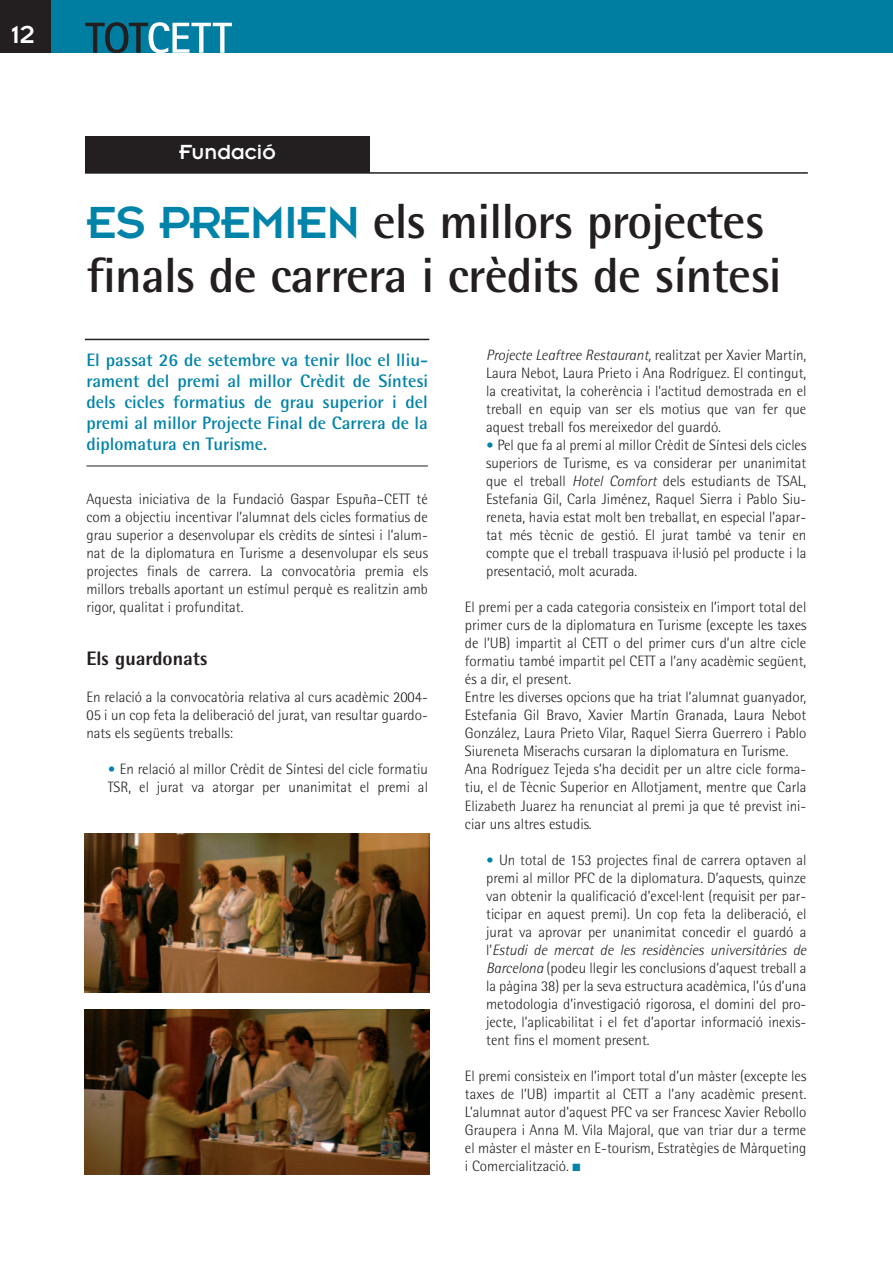
<style>
.page{position:relative;width:893px;height:1270px;background:#fff}
.page>*{position:absolute;margin:0;border:0;box-sizing:border-box;transform-origin:0 0}
.t1{font:700 49.5px/54px "Rotis Semi Sans";letter-spacing:-.015em;color:#231f20}
.t2{font:27px "Insignia";color:#fff}
.t3{font:22.5px "Insignia";color:#fff}
.t4{font:800 19.5px "Rotis Semi Sans";color:#231f20}
.t5{font:700 18px/21px "Rotis Semi Sans";color:#0083a9;text-align:justify}
.t6{font:300 15px/18px "Rotis Semi Sans";color:#231f20;text-align:justify}
.s1{font-family:"Insignia";font-weight:400;color:#0083a9}
.s2{font-weight:700;font-size:14.4px;color:#0083a9}
.s3{font-style:italic}
.s4{color:#0083a9}
</style>
<div class="page">
<div style="left:0;top:0;width:893px;height:53px;background:#007ea2"></div>
<svg style="left:85px;top:22px;width:147px;height:31px"></svg>
<div style="left:0;top:0;width:51px;height:53px;background:#231f20"></div>
<hr style="left:85px;top:172px;width:723px;height:2px;background:#231f20">
<div style="left:85px;top:136px;width:285px;height:36px;background:#231f20"></div>
<hr style="left:86px;top:465px;width:342px;height:1px;background:#231f20">
<img style="left:85px;top:1009px;width:344px;height:165px">
<img style="left:85px;top:833px;width:344px;height:159px">
<hr style="left:85px;top:338px;width:344px;height:2px;background:#231f20">
<h2 class="t2" style="left:11px;top:26px;width:25px">12</h2>
<h3 class="t3" style="left:179px;top:145px;width:98px">Fundació</h3>
<h1 class="t1" style="left:86px;top:199px;width:697px"><span class="s1">ES PREMIEN</span> els millors projectes finals de carrera i crèdits de síntesi</h1>
<p class="t5" style="left:86px;top:351px;width:343px">El passat 26 de setembre va tenir lloc el lliu&shy;rament del premi al millor Crèdit de Síntesi dels cicles formatius de grau superior i del premi al millor Projecte Final de Carrera de la diplomatura en Turisme.</p>
<p class="t6" style="left:86px;top:491px;width:343px">Aquesta iniciativa de la Fundació Gaspar Espuña–CETT té com a objectiu incentivar l’alumnat dels cicles formatius de grau superior a desenvolupar els crèdits de síntesi i l’alum&shy;nat de la diplomatura en Turisme a desenvolupar els seus projectes finals de carrera. La convocatòria premia els millors treballs aportant un estímul perquè es realitzin amb rigor, qualitat i profunditat.</p>
<h3 class="t4" style="left:86px;top:651px;width:122px">Els guardonats</h3>
<p class="t6" style="left:86px;top:689px;width:343px">En relació a la convocatòria relativa al curs acadèmic 2004- 05 i un cop feta la deliberació del jurat, van resultar guardo&shy;nats els següents treballs:</p>
<p class="t6" style="left:108px;top:761px;width:322px"><span class="s2">•</span> En relació al millor Crèdit de Síntesi del cicle formatiu<br>TSR, el jurat va atorgar per unanimitat el premi al</p>
<p class="t6" style="left:486px;top:347px;width:322px"><span class="s3">Projecte Leaftree Restaurant,</span> realitzat per Xavier Martín, Laura Nebot, Laura Prieto i Ana Rodríguez. El contingut, la creativitat, la coherència i l’actitud demostrada en el treball en equip van ser els motius que van fer que aquest treball fos mereixedor del guardó.</p>
<p class="t6" style="left:486px;top:437px;width:322px"><span class="s2">•</span> Pel que fa al premi al millor Crèdit de Síntesi dels cicles superiors de Turisme, es va considerar per unanimitat que el treball <span class="s3">Hotel Comfort</span> dels estudiants de TSAL, Estefania Gil, Carla Jiménez, Raquel Sierra i Pablo Siu&shy;reneta, havia estat molt ben treballat, en especial l’apar&shy;tat més tècnic de gestió. El jurat també va tenir en compte que el treball traspuava il·lusió pel producte i la presentació, molt acurada.</p>
<p class="t6" style="left:465px;top:599px;width:343px;text-align:left">El premi per a cada categoria consisteix en l’import total del primer curs de la diplomatura en Turisme (excepte les taxes de l’UB) impartit al CETT o del primer curs d’un altre cicle formatiu també impartit pel CETT a l’any acadèmic següent, és a dir, el present.<br>Entre les diverses opcions que ha triat l’alumnat guanyador, Estefania Gil Bravo, Xavier Martín Granada, Laura Nebot González, Laura Prieto Vilar, Raquel Sierra Guerrero i Pablo Siureneta Miserachs cursaran la diplomatura en Turisme.<br>Ana Rodríguez Tejeda s’ha decidit per un altre cicle forma&shy;tiu, el de Tècnic Superior en Allotjament, mentre que Carla Elizabeth Juarez ha renunciat al premi ja que té previst ini&shy;ciar uns altres estudis.</p>
<p class="t6" style="left:486px;top:851px;width:322px"><span class="s2">•</span> Un total de 153 projectes final de carrera optaven al premi al millor PFC de la diplomatura. D’aquests, quinze van obtenir la qualificació d’excel·lent (requisit per par&shy;ticipar en aquest premi). Un cop feta la deliberació, el jurat va aprovar per unanimitat concedir el guardó a l’<span class="s3">Estudi de mercat de les residències universitàries de Barcelona</span> (podeu llegir les conclusions d’aquest treball a la pàgina 38) per la seva estructura acadèmica, l’ús d’una metodologia d’investigació rigorosa, el domini del pro&shy;jecte, l’aplicabilitat i el fet d’aportar informació inexis&shy;tent fins el moment present.</p>
<p class="t6" style="left:465px;top:1067px;width:343px">El premi consisteix en l’import total d’un màster (excepte les taxes de l’UB) impartit al CETT a l’any acadèmic present.<br>L’alumnat autor d’aquest PFC va ser Francesc Xavier Rebollo Graupera i Anna M. Vila Majoral, que van triar dur a terme el màster el màster en E-tourism, Estratègies de Màrqueting i Comercialització. <span class="s4">■</span></p>
</div>
